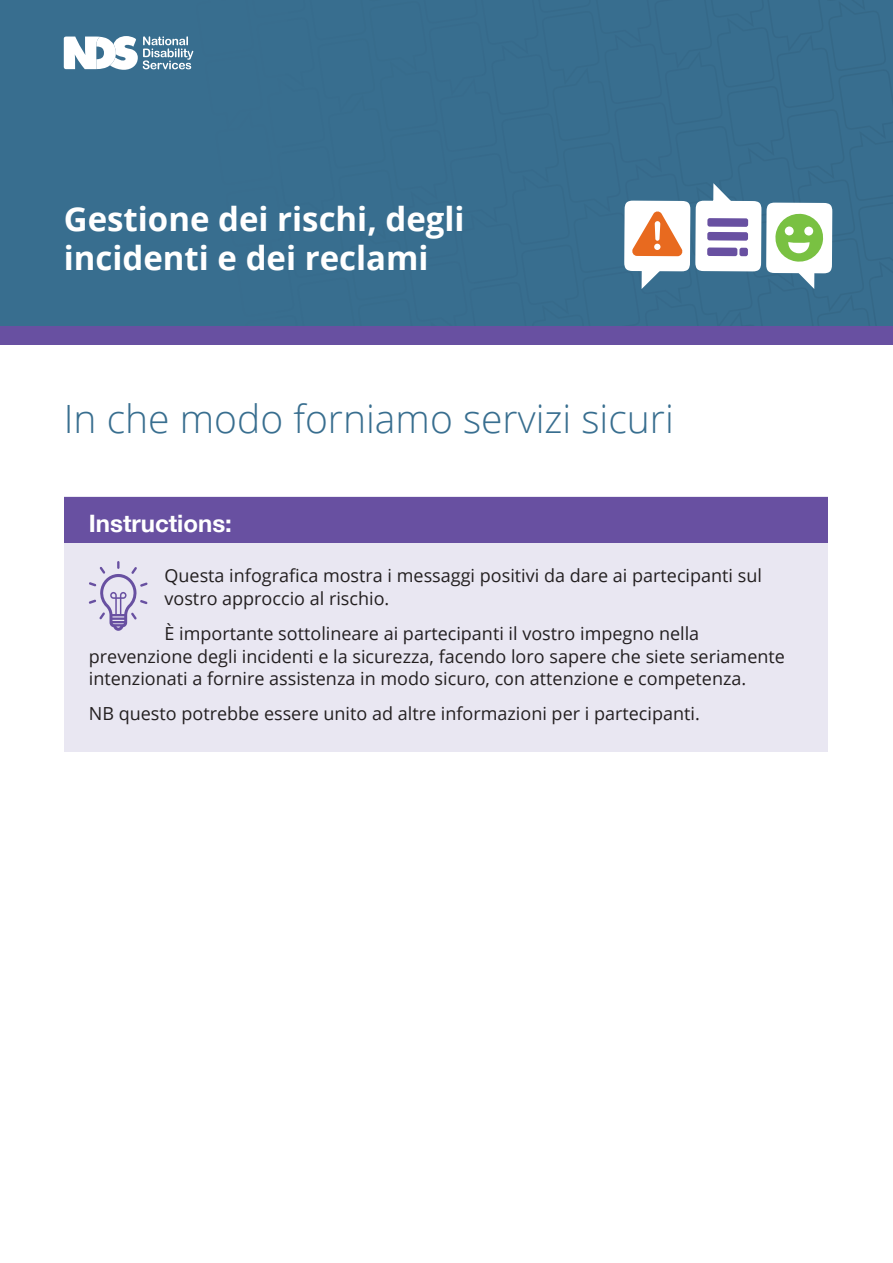
<style>
.page{position:relative;width:893px;height:1263px;background:#fff}
.page>*{position:absolute;margin:0;border:0;box-sizing:border-box;transform-origin:0 0}
.Main_Heading_1{font:300 39px "Open Sans";color:#386e8f}
.t1{font:700 33px/39.6px "Open Sans";color:#fff}
.t2{font:700 24px "Helvetica Neue";color:#fff}
.t3{font:18px/22.5px "Open Sans";color:#231f20}
</style>
<div class="page">
<div style="left:0;top:319px;width:893px;height:26px;background:#6850a1"></div>
<div style="left:0;top:0;width:893px;height:325px;background:#386e8f"></div>
<svg style="left:64px;top:36px;width:129px;height:34px"></svg>
<div style="left:766px;top:203px;width:66px;height:70px;background:#fff;border-radius:9px"></div>
<svg style="left:642px;top:271px;width:25px;height:18px"></svg>
<div style="left:624px;top:201px;width:66px;height:70px;background:#fff;border-radius:9px"></div>
<svg style="left:775px;top:213px;width:50px;height:76px"></svg>
<div style="left:785px;top:226px;width:9px;height:9px;background:#fff;border-radius:50%"></div>
<div style="left:804px;top:227px;width:9px;height:9px;background:#fff;border-radius:50%"></div>
<svg style="left:695px;top:183px;width:66px;height:88px"></svg>
<div style="left:707px;top:218px;width:41px;height:9px;background:#6850a1;border-radius:2px"></div>
<div style="left:707px;top:247px;width:30px;height:9px;background:#6850a1;border-radius:2px"></div>
<div style="left:707px;top:232px;width:41px;height:9px;background:#6850a1;border-radius:2px"></div>
<div style="left:739px;top:248px;width:9px;height:8px;background:#6850a1;border-radius:2px"></div>
<svg style="left:632px;top:211px;width:51px;height:45px"></svg>
<div style="left:64px;top:497px;width:764px;height:255px;background:#e9e7f2"></div>
<div style="left:64px;top:497px;width:764px;height:46px;background:#6850a1"></div>
<svg style="left:89px;top:561px;width:59px;height:70px"></svg>
<h2 class="t1" style="left:64px;top:198px;width:402px">Gestione dei rischi, degli incidenti e dei reclami</h2>
<p class="Main_Heading_1" style="left:64px;top:392px;width:612px">In che modo forniamo servizi sicuri</p>
<p class="t2" style="left:89px;top:505px;width:145px">Instructions:</p>
<p class="t3" style="left:164px;top:564px;width:599px">Questa infografica mostra i messaggi positivi da dare ai partecipanti sul vostro approccio al rischio.</p>
<p class="t3" style="left:89px;top:622px;width:698px;text-indent:76px">È importante sottolineare ai partecipanti il vostro impegno nella prevenzione degli incidenti e la sicurezza, facendo loro sapere che siete seriamente intenzionati a fornire assistenza in modo sicuro, con attenzione e competenza.</p>
<p class="t3" style="left:89px;top:702px;width:612px">NB questo potrebbe essere unito ad altre informazioni per i partecipanti.</p>
</div>
